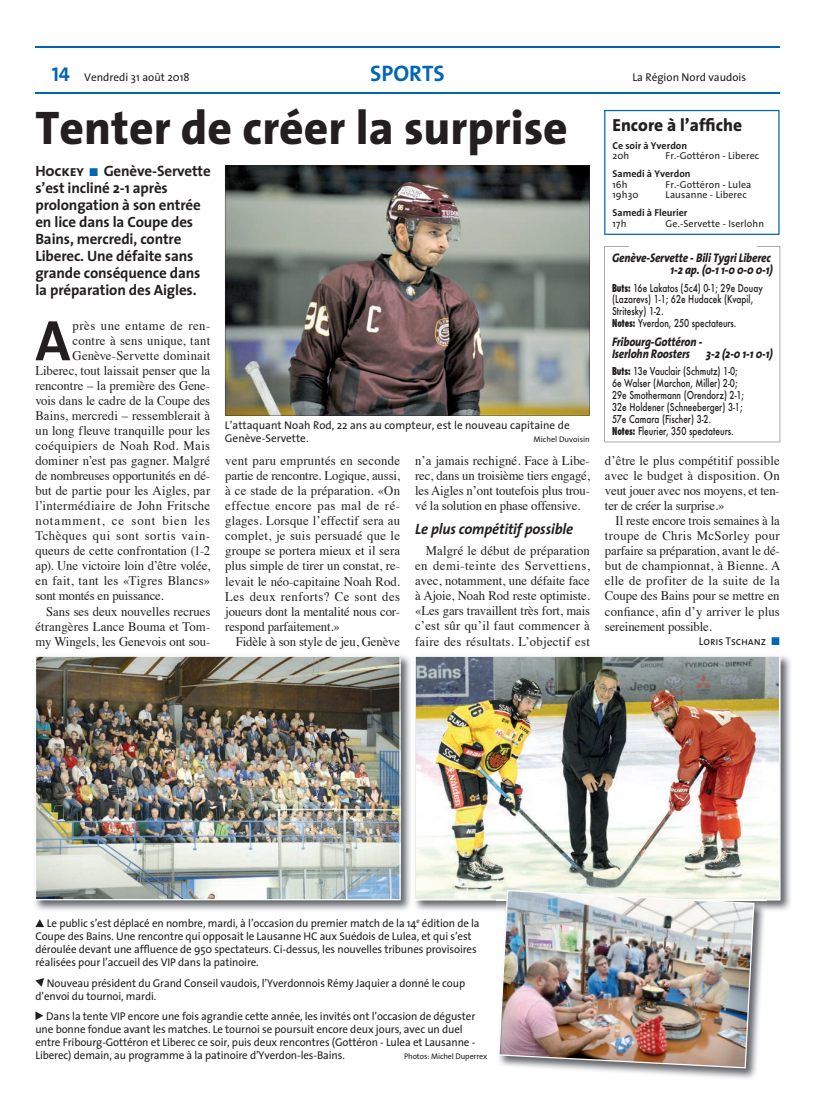
<style>
.page{position:relative;width:815px;height:1117px;background:#fff}
.page>*{position:absolute;margin:0;border:0;box-sizing:border-box;transform-origin:0 0}
.t1{font:700 57.62px "The Sans";color:#231f20}
.t2{font:800 47.5px "The Sans";color:#231f20}
.t3{font:700 22.5px "The Sans";color:#0166b3}
.t4{font:800 17.5px "The Sans";color:#231f20}
.t5{font:700 15px/16.9px "The Sans";letter-spacing:-.01em;color:#231f20}
.t6{font:italic 700 15px "The Sans";letter-spacing:-.01em;color:#231f20}
.t7{font:13.12px/15px "Times";letter-spacing:.005em;color:#231f20;text-align:justify}
.t8{font:13.12px "Times";letter-spacing:.025em;color:#231f20}
.t9{font:13.12px "Times";letter-spacing:.035em;color:#231f20}
.t10{font:13.12px "Times";letter-spacing:.04em;color:#231f20}
.t11{font:13.12px "Times";letter-spacing:.045em;color:#231f20}
.t12{font:13.12px "Times";letter-spacing:.03em;color:#231f20}
.t13{font:13.12px "Times";letter-spacing:.07em;color:#231f20}
.t14{font:13.12px "Times";letter-spacing:-.015em;color:#231f20}
.t15{font:italic 800 12.5px/11.9px "The Sans";letter-spacing:-.01em;color:#231f20;text-align:right;scale:.88 1}
.t16{font:11.25px/13.1px "The Sans";letter-spacing:-.01em;color:#231f20}
.t17{font:11.25px "The Sans Caps";letter-spacing:-.01em;color:#231f20}
.t18{font:500 10.62px/11.9px "Futura";color:#231f20;scale:.78 1}
.t19{font:10px/17.8px "The Sans";letter-spacing:.01em;color:#231f20}
.t20{font:700 10px/10.6px "The Sans";color:#231f20}
.t21{font:8.12px "The Sans";letter-spacing:-.01em;color:#231f20}
.s1{font-family:"The Sans Bold Caps";font-size:20px;color:#0166b3}
.s2{font-weight:400}
.s3{font-weight:700}
.s4{font-family:"The Sans Bold Caps";font-weight:400}
.s5{color:#0166b3}
.s6{font-weight:800;font-stretch:condensed}
</style>
<div class="page">
<hr style="left:35px;top:46px;width:745px;height:1px;background:#0166b3">
<hr style="left:35px;top:93px;width:745px;height:1px;background:#0166b3">
<img style="left:225px;top:165px;width:364px;height:250px">
<img style="left:35px;top:656px;width:756px;height:255px">
<img style="left:414px;top:656px;width:366px;height:244px">
<svg style="left:604px;top:110px;width:176px;height:125px"></svg>
<svg style="left:605px;top:246px;width:175px;height:196px"></svg>
<img style="left:35px;top:656px;width:366px;height:244px">
<img style="left:497px;top:887px;width:269px;height:192px">
<img style="left:498px;top:889px;width:256px;height:179px">
<svg style="left:36px;top:919px;width:8px;height:7px"></svg>
<svg style="left:35px;top:978px;width:9px;height:8px"></svg>
<svg style="left:35px;top:1011px;width:8px;height:8px"></svg>
<p class="t16" style="left:52px;top:70px;width:140px"><span class="s1">14</span> Vendredi 31 août 2018</p>
<p class="t3" style="left:370px;top:55px;width:76px">SPORTS</p>
<p class="t16" style="left:632px;top:70px;width:115px">La Région Nord vaudois</p>
<p class="t2" style="left:35px;top:88px;width:534px">Tenter de créer la surprise</p>
<p class="t4" style="left:612px;top:110px;width:131px">Encore à l’affiche</p>
<p class="t20" style="left:612px;top:140px;width:76px">Ce soir à Yverdon<br><span class="s2">20h</span></p>
<p class="t19" style="left:612px;top:147px;width:148px;text-indent:53px">Fr.-Gottéron - Liberec<br><span class="s3">Samedi à Yverdon</span></p>
<p class="t19" style="left:612px;top:175px;width:17px">16h</p>
<p class="t19" style="left:666px;top:175px;width:87px">Fr.-Gottéron - Lulea</p>
<p class="t19" style="left:612px;top:186px;width:28px">19h30</p>
<p class="t5" style="left:35px;top:162px;width:177px"><span class="s4">Hockey</span> <span class="s5">■</span> Genève-Servette s’est incliné 2-1 après prolongation à son entrée en lice dans la Coupe des<br>Bains, mercredi, contre<br>Liberec. Une défaite sans grande conséquence dans la préparation des Aigles.</p>
<p class="t19" style="left:612px;top:186px;width:136px;text-indent:53px">Lausanne - Liberec<br><span class="s3">Samedi à Fleurier</span></p>
<p class="t19" style="left:612px;top:214px;width:15px">17h</p>
<p class="t19" style="left:666px;top:214px;width:100px">Ge.-Servette - Iserlohn</p>
<p class="t15" style="left:612px;top:252px;width:184px">Genève-Servette - Bili Tygri Liberec<br>1-2 ap. (0-1 1-0 0-0 0-1)</p>
<p class="t18" style="left:612px;top:281px;width:195px"><span class="s6">Buts:</span> 16e Lakatos (5c4) 0-1; 29e Douay (Lazarevs) 1-1; 62e Hudacek (Kvapil,<br>Stritesky) 1-2.<br><span class="s6">Notes:</span> Yverdon, 250 spectateurs.</p>
<p class="t15" style="left:612px;top:335px;width:104px;text-align:left">Fribourg-Gottéron -<br>Iserlohn Roosters</p>
<p class="t15" style="left:706px;top:347px;width:77px">3-2 (2-0 1-1 0-1)</p>
<p class="t18" style="left:612px;top:365px;width:171px"><span class="s6">Buts:</span> 13e Vauclair (Schmutz) 1-0;<br>6e Walser (Marchon, Miller) 2-0;<br>29e Smothermann (Orendorz) 2-1;<br>32e Holdener (Schneeberger) 3-1;<br>57e Camara (Fischer) 3-2.<br><span class="s6">Notes:</span> Fleurier, 350 spectateurs.</p>
<p class="t1" style="left:35px;top:292px;width:36px">A</p>
<p class="t10" style="left:73px;top:313px;width:139px">près une entame de ren-</p>
<p class="t7" style="left:73px;top:332px;width:139px">contre à sens unique, tant</p>
<p class="t7" style="left:73px;top:347px;width:139px">Genève-Servette dominait</p>
<p class="t7" style="left:35px;top:362px;width:176px">Liberec, tout laissait penser que la</p>
<p class="t7" style="left:35px;top:377px;width:176px">rencontre – la première des Gene-</p>
<p class="t7" style="left:35px;top:392px;width:176px">vois dans le cadre de la Coupe des</p>
<p class="t7" style="left:35px;top:407px;width:176px">Bains, mercredi – ressemblerait à</p>
<p class="t7" style="left:35px;top:422px;width:176px">un long fleuve tranquille pour les</p>
<p class="t12" style="left:35px;top:433px;width:176px">coéquipiers de Noah Rod. Mais</p>
<p class="t7" style="left:35px;top:452px;width:176px">dominer n’est pas gagner. Malgré</p>
<p class="t7" style="left:35px;top:467px;width:176px">de nombreuses opportunités en dé-</p>
<p class="t7" style="left:35px;top:482px;width:176px">but de partie pour les Aigles, par</p>
<p class="t8" style="left:35px;top:493px;width:176px">l’intermédiaire de John Fritsche</p>
<p class="t13" style="left:35px;top:508px;width:176px">notamment, ce sont bien les</p>
<p class="t11" style="left:35px;top:523px;width:176px">Tchèques qui sont sortis vain-</p>
<p class="t7" style="left:35px;top:542px;width:176px">queurs de cette confrontation (1-2</p>
<p class="t7" style="left:35px;top:557px;width:176px">ap). Une victoire loin d’être volée,</p>
<p class="t7" style="left:35px;top:572px;width:176px">en fait, tant les «Tigres Blancs»</p>
<p class="t14" style="left:35px;top:583px;width:130px">sont montés en puissance.</p>
<p class="t7" style="left:46px;top:602px;width:166px">Sans ses deux nouvelles recrues</p>
<p class="t7" style="left:35px;top:617px;width:176px">étrangères Lance Bouma et Tom-</p>
<p class="t7" style="left:35px;top:632px;width:176px">my Wingels, les Genevois ont sou-</p>
<p class="t16" style="left:225px;top:418px;width:346px">L’attaquant Noah Rod, 22 ans au compteur, est le nouveau capitaine de<br>Genève-Servette.</p>
<p class="t21" style="left:533px;top:432px;width:58px">Michel Duvoisin</p>
<p class="t7" style="left:605px;top:452px;width:176px">d’être le plus compétitif possible</p>
<p class="t7" style="left:605px;top:467px;width:176px">avec le budget à disposition. On</p>
<p class="t7" style="left:605px;top:482px;width:176px">veut jouer avec nos moyens, et ten-</p>
<p class="t7" style="left:605px;top:497px;width:121px">ter de créer la surprise.»</p>
<p class="t7" style="left:616px;top:512px;width:166px">Il reste encore trois semaines à la</p>
<p class="t9" style="left:605px;top:523px;width:176px">troupe de Chris McSorley pour</p>
<p class="t7" style="left:605px;top:542px;width:176px">parfaire sa préparation, avant le dé-</p>
<p class="t7" style="left:605px;top:557px;width:177px">but de championnat, à Bienne. A</p>
<p class="t8" style="left:605px;top:568px;width:176px">elle de profiter de la suite de la</p>
<p class="t7" style="left:605px;top:587px;width:176px">Coupe des Bains pour se mettre en</p>
<p class="t7" style="left:605px;top:602px;width:176px">confiance, afin d’y arriver le plus</p>
<p class="t7" style="left:605px;top:617px;width:109px">sereinement possible.</p>
<p class="t17" style="left:699px;top:632px;width:82px">Loris Tschanz <span class="s5">■</span></p>
<p class="t7" style="left:225px;top:452px;width:176px">vent paru empruntés en seconde</p>
<p class="t7" style="left:225px;top:467px;width:176px">partie de rencontre. Logique, aussi,</p>
<p class="t7" style="left:225px;top:482px;width:176px">à ce stade de la préparation. «On</p>
<p class="t10" style="left:225px;top:493px;width:176px">effectue encore pas mal de ré-</p>
<p class="t7" style="left:225px;top:512px;width:176px">glages. Lorsque l’effectif sera au</p>
<p class="t7" style="left:225px;top:527px;width:176px">complet, je suis persuadé que le</p>
<p class="t7" style="left:225px;top:542px;width:176px">groupe se portera mieux et il sera</p>
<p class="t7" style="left:225px;top:557px;width:176px">plus simple de tirer un constat, re-</p>
<p class="t7" style="left:225px;top:572px;width:176px">levait le néo-capitaine Noah Rod.</p>
<p class="t9" style="left:225px;top:583px;width:176px">Les deux renforts? Ce sont des</p>
<p class="t7" style="left:225px;top:602px;width:176px">joueurs dont la mentalité nous cor-</p>
<p class="t7" style="left:225px;top:617px;width:116px">respond parfaitement.»</p>
<p class="t7" style="left:236px;top:632px;width:166px">Fidèle à son style de jeu, Genève</p>
<p class="t7" style="left:415px;top:452px;width:176px">n’a jamais rechigné. Face à Libe&shy;rec, dans un troisième tiers engagé, les Aigles n’ont toutefois plus trou&shy;vé la solution en phase offensive.</p>
<p class="t6" style="left:415px;top:516px;width:160px">Le plus compétitif possible</p>
<p class="t7" style="left:415px;top:542px;width:176px;text-indent:11px">Malgré le début de préparation en demi-teinte des Servettiens, avec, notamment, une défaite face à Ajoie, Noah Rod reste optimiste. «Les gars travaillent très fort, mais c’est sûr qu’il faut commencer à faire des résultats. L’objectif est</p>
<p class="t16" style="left:35px;top:916px;width:446px;text-indent:12px">Le public s’est déplacé en nombre, mardi, à l’occasion du premier match de la 14<sup>e</sup> édition de la Coupe des Bains. Une rencontre qui opposait le Lausanne HC aux Suédois de Lulea, et qui s’est déroulée devant une affluence de 950 spectateurs. Ci-dessus, les nouvelles tribunes provisoires réalisées pour l’accueil des VIP dans la patinoire.</p>
<p class="t16" style="left:35px;top:975px;width:431px;text-indent:12px">Nouveau président du Grand Conseil vaudois, l’Yverdonnois Rémy Jaquier a donné le coup d’envoi du tournoi, mardi.</p>
<p class="t16" style="left:35px;top:1008px;width:441px;text-indent:11px">Dans la tente VIP encore une fois agrandie cette année, les invités ont l’occasion de déguster une bonne fondue avant les matches. Le tournoi se poursuit encore deux jours, avec un duel entre Fribourg-Gottéron et Liberec ce soir, puis deux rencontres (Gottéron - Lulea et Lausanne - Liberec) demain, au programme à la patinoire d’Yverdon-les-Bains.</p>
<p class="t21" style="left:404px;top:1049px;width:85px">Photos: Michel Duperrex</p>
</div>
